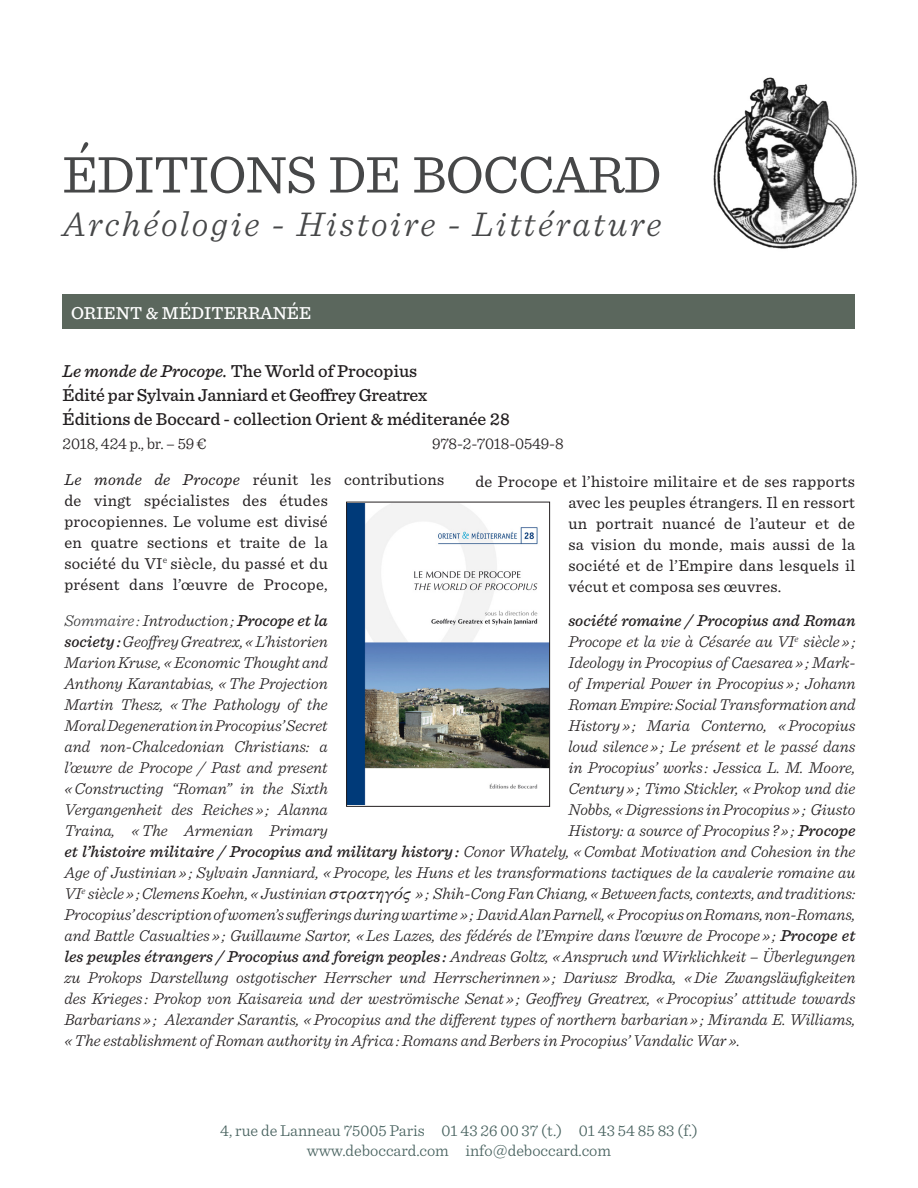
<style>
.page{position:relative;width:918px;height:1188px;background:#fff}
.page>*{position:absolute;margin:0;border:0;box-sizing:border-box;transform-origin:0 0}
.t1{font:54px "Sentinel";letter-spacing:-.02em;color:#464748}
.t2{font:italic 300 36px "Sentinel";letter-spacing:.07em;color:#464748}
.Titre{font:500 18px/24px "Sentinel";color:#231f20}
.t3{font:500 18px "Sentinel";color:#fff}
.sommaire{font:italic 300 16.5px/21px "Sentinel";color:#231f20;text-align:justify}
.resume{font:16.5px/21px "Sentinel";letter-spacing:.02em;color:#231f20}
.t4{font:300 16.5px "Sentinel";color:#48625f}
.page_prix_isbn{font:300 16.5px "Sentinel";letter-spacing:-.01em;color:#231f20}
.sommaire-2{font:italic 500 16.5px "Sentinel";color:#231f20}
.s1{font-style:italic}
.s2{color:#3e3e3f}
.s3{font-weight:500}
.s4{font-family:"GFS Didot";font-weight:400}
</style>
<div class="page">
<img style="left:713px;top:77px;width:144px;height:172px">
<div style="left:63px;top:294px;width:792px;height:35px;background:#5b675d"></div>
<img style="left:349px;top:504px;width:199px;height:300px">
<div style="left:347px;top:502px;width:203px;height:304px;border:1px solid #231f20"></div>
<p class="t1" style="left:63px;top:134px;width:601px">ÉDITIONS DE BOCCARD</p>
<p class="t2" style="left:63px;top:197px;width:601px">Archéologie - Histoire - Littérature</p>
<p class="t3" style="left:71px;top:299px;width:242px">ORIENT &amp; MÉDITERRANÉE</p>
<p class="Titre" style="left:63px;top:358px;width:366px"><span class="s1">Le monde de Procope.</span> The World of Procopius<br>Édité par Sylvain Janniard et Geoffrey Greatrex</p>
<p class="Titre" style="left:63px;top:406px;width:449px">Éditions de Boccard - collection Orient &amp; méditeranée 28</p>
<p class="page_prix_isbn" style="left:63px;top:432px;width:146px">2018, 424 p., br. – 59 €</p>
<p class="page_prix_isbn" style="left:432px;top:432px;width:133px">978-2-7018-0549-8</p>
<p class="resume" style="left:64px;top:468px;width:382px"><span class="s1">Le monde de Procope</span> réunit les contributions de vingt spécialistes des études<br>procopiennes. Le volume est divisé<br>en quatre sections et traite de la<br>société du VI<sup>e</sup> siècle, du passé et du<br>présent dans l’œuvre de Procope,</p>
<p class="resume" style="left:568px;top:470px;width:288px;text-align:justify;text-indent:-93px">de Procope et l’histoire militaire et de ses rapports avec les peuples étrangers. Il en ressort un portrait nuancé de l’auteur et de sa vision du monde, mais aussi de la société et de l’Empire dans lesquels il vécut et composa ses œuvres.</p>
<p class="sommaire" style="left:64px;top:609px;width:265px"><span class="s2">Sommaire :</span> Introduction ; <span class="s3">Procope et la</span></p>
<p class="sommaire-2" style="left:568px;top:608px;width:289px">société romaine / Procopius and Roman</p>
<p class="sommaire" style="left:64px;top:630px;width:265px"><span class="s3">society :</span> Geoffrey Greatrex, « L’historien</p>
<p class="sommaire" style="left:568px;top:630px;width:289px">Procope et la vie à Césarée au VI<sup>e</sup> siècle » ;</p>
<p class="sommaire" style="left:64px;top:651px;width:265px">Marion Kruse, « Economic Thought and</p>
<p class="sommaire" style="left:568px;top:651px;width:289px">Ideology in Procopius of Caesarea » ; Mark-</p>
<p class="sommaire" style="left:64px;top:672px;width:265px">Anthony Karantabias, « The Projection</p>
<p class="sommaire" style="left:568px;top:672px;width:289px">of Imperial Power in Procopius » ; Johann</p>
<p class="sommaire" style="left:64px;top:693px;width:265px">Martin Thesz, « The Pathology of the</p>
<p class="sommaire" style="left:568px;top:693px;width:289px">Roman Empire: Social Transformation and</p>
<p class="sommaire" style="left:64px;top:714px;width:265px">Moral Degeneration in Procopius’ Secret</p>
<p class="sommaire" style="left:568px;top:714px;width:289px">History » ; Maria Conterno, « Procopius</p>
<p class="sommaire" style="left:64px;top:735px;width:265px">and non-Chalcedonian Christians: a</p>
<p class="sommaire" style="left:568px;top:735px;width:289px">loud silence » ; Le présent et le passé dans</p>
<p class="sommaire" style="left:64px;top:756px;width:265px">l’œuvre de Procope / Past and present</p>
<p class="sommaire" style="left:568px;top:756px;width:289px">in Procopius’ works : Jessica L. M. Moore,</p>
<p class="sommaire" style="left:64px;top:777px;width:265px">« Constructing “Roman” in the Sixth</p>
<p class="sommaire" style="left:568px;top:777px;width:289px">Century » ; Timo Stickler, « Prokop und die</p>
<p class="sommaire" style="left:64px;top:798px;width:265px">Vergangenheit des Reiches » ; Alanna</p>
<p class="sommaire" style="left:568px;top:798px;width:289px">Nobbs, « Digressions in Procopius » ; Giusto</p>
<p class="sommaire" style="left:64px;top:819px;width:265px">Traina, « The Armenian Primary</p>
<p class="sommaire" style="left:64px;top:819px;width:793px;text-indent:504px">History: a source of Procopius ? » ; <span class="s3">Procope et l’histoire militaire / Procopius and military history :</span> Conor Whately, « Combat Motivation and Cohesion in the Age of Justinian » ; Sylvain Janniard, « Procope, les Huns et les transformations tactiques de la cavalerie romaine au VI<sup>e</sup> siècle » ; Clemens Koehn, « Justinian <span class="s4">στρατηγός</span> » ; Shih-Cong Fan Chiang, « Between facts, contexts, and traditions:<br>Procopius’ description of women’s sufferings during wartime » ; David Alan Parnell, « Procopius on Romans, non-Romans, and Battle Casualties » ; Guillaume Sartor, « Les Lazes, des fédérés de l’Empire dans l’œuvre de Procope » ; <span class="s3">Procope et les peuples étrangers / Procopius and foreign peoples :</span> Andreas Goltz, « Anspruch und Wirklichkeit – Überlegungen zu Prokops Darstellung ostgotischer Herrscher und Herrscherinnen » ; Dariusz Brodka, « Die Zwangsläufigkeiten des Krieges : Prokop von Kaisareia und der weströmische Senat » ; Geoffrey Greatrex, « Procopius’ attitude towards Barbarians » ; Alexander Sarantis, « Procopius and the different types of northern barbarian » ; Miranda E. Williams, « The establishment of Roman authority in Africa : Romans and Berbers in Procopius’ Vandalic War ».</p>
<p class="t4" style="left:220px;top:1119px;width:479px">4, rue de Lanneau 75005 Paris 01 43 26 00 37 (t.) 01 43 54 85 83 (f.)</p>
<p class="t4" style="left:307px;top:1138px;width:306px">www.deboccard.com info@deboccard.com</p>
</div>
